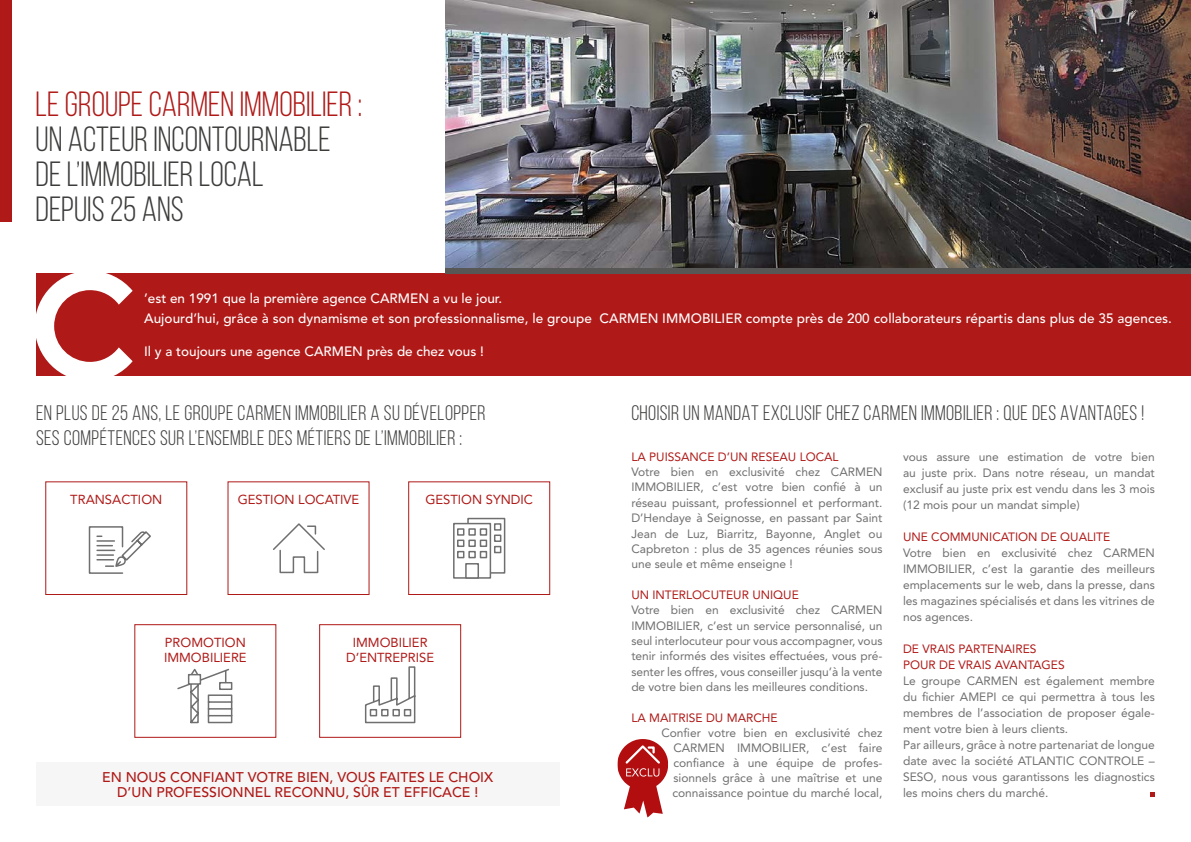
<style>
.page{position:relative;width:1191px;height:842px;background:#fff}
.page>*{position:absolute;margin:0;border:0;box-sizing:border-box;transform-origin:0 0}
.t1{font:35px/35px "Bebas Neue";color:#3c3c3b}
.t2{font:35px "Bebas Neue";color:#af1917}
.t3{font:21px "Bebas Neue";letter-spacing:.02em;color:#3c3c3b}
.t4{font:500 14px/15.5px "Avenir LT Std";color:#af1917;text-align:center}
.t5{font:500 13.5px/20px "Avenir LT Std";letter-spacing:.005em;color:#fff}
.t6{font:13px/15.6px "Avenir LT Std";color:#af1917}
.t7{font:12px/16px "Avenir LT Std";color:#706f6f;text-align:justify}
.t8{font:12px/16px "Avenir LT Std";color:#af1917}
</style>
<div class="page">
<img style="left:445px;top:0;width:746px;height:268px">
<div style="left:36px;top:763px;width:523px;height:43px;background:#f6f6f6"></div>
<div style="left:36px;top:274px;width:1155px;height:102px;background:#af1917"></div>
<div style="left:0;top:0;width:11px;height:221px;background:#af1917"></div>
<svg style="left:36px;top:273px;width:97px;height:103px"></svg>
<div style="left:445px;top:268px;width:746px;height:6px;background:#575756"></div>
<div style="left:134px;top:624px;width:142px;height:114px;background:#fff;border:1px solid #af1917"></div>
<div style="left:319px;top:624px;width:142px;height:114px;background:#fff;border:1px solid #af1917"></div>
<div style="left:408px;top:481px;width:142px;height:114px;background:#fff;border:1px solid #af1917"></div>
<svg style="left:88px;top:526px;width:63px;height:48px"></svg>
<svg style="left:273px;top:523px;width:52px;height:51px"></svg>
<svg style="left:364px;top:666px;width:52px;height:58px"></svg>
<svg style="left:177px;top:668px;width:56px;height:56px"></svg>
<svg style="left:453px;top:517px;width:53px;height:62px"></svg>
<svg style="left:457px;top:551px;width:7px;height:7px"></svg>
<svg style="left:468px;top:551px;width:8px;height:7px"></svg>
<svg style="left:480px;top:551px;width:7px;height:7px"></svg>
<svg style="left:457px;top:540px;width:7px;height:7px"></svg>
<svg style="left:468px;top:540px;width:8px;height:7px"></svg>
<svg style="left:480px;top:540px;width:7px;height:7px"></svg>
<svg style="left:457px;top:528px;width:7px;height:8px"></svg>
<svg style="left:468px;top:528px;width:8px;height:8px"></svg>
<svg style="left:480px;top:528px;width:7px;height:8px"></svg>
<div style="left:465px;top:563px;width:14px;height:16px;background:#fff;border:2px solid #706f6f"></div>
<svg style="left:617px;top:739px;width:51px;height:79px"></svg>
<svg style="left:1150px;top:792px;width:5px;height:5px"></svg>
<h1 class="t2" style="left:36px;top:85px;width:328px">LE GROUPE CARMEN IMMOBILIER :</h1>
<h1 class="t1" style="left:36px;top:121px;width:297px">UN ACTEUR INCONTOURNABLE<br>DE L’IMMOBILIER LOCAL<br>DEPUIS 25 ANS</h1>
<p class="t5" style="left:144px;top:289px;width:1029px">’est en 1991 que la première agence CARMEN a vu le jour.<br>Aujourd’hui, grâce à son dynamisme et son professionnalisme, le groupe CARMEN IMMOBILIER compte près de 200 collaborateurs répartis dans plus de 35 agences.</p>
<p class="t5" style="left:144px;top:341px;width:341px">Il y a toujours une agence CARMEN près de chez vous !</p>
<h2 class="t3" style="left:36px;top:401px;width:451px">EN PLUS DE 25 ANS, LE GROUPE CARMEN IMMOBILIER A SU DÉVELOPPER</h2>
<h2 class="t3" style="left:631px;top:401px;width:514px">CHOISIR UN MANDAT EXCLUSIF CHEZ CARMEN IMMOBILIER : QUE DES AVANTAGES !</h2>
<h2 class="t3" style="left:36px;top:426px;width:428px">SES COMPÉTENCES SUR L’ENSEMBLE DES MÉTIERS DE L’IMMOBILIER :</h2>
<p class="t6" style="left:70px;top:492px;width:94px">TRANSACTION</p>
<p class="t6" style="left:425px;top:492px;width:109px">GESTION SYNDIC</p>
<p class="t6" style="left:238px;top:492px;width:123px">GESTION LOCATIVE</p>
<p class="t6" style="left:164px;top:634px;width:84px">PROMOTION<br>IMMOBILIERE</p>
<p class="t6" style="left:346px;top:634px;width:90px;text-align:center">IMMOBILIER<br>D’ENTREPRISE</p>
<p class="t4" style="left:102px;top:770px;width:392px">EN NOUS CONFIANT VOTRE BIEN, VOUS FAITES LE CHOIX<br>D’UN PROFESSIONNEL RECONNU, SÛR ET EFFICACE !</p>
<p class="t8" style="left:631px;top:448px;width:209px">LA PUISSANCE D’UN RESEAU LOCAL</p>
<p class="t7" style="left:631px;top:464px;width:253px;line-height:15.4px">Votre bien en exclusivité chez CARMEN IMMOBILIER, c’est votre bien confié à un réseau puissant, professionnel et performant.<br>D’Hendaye à Seignosse, en passant par Saint Jean de Luz, Biarritz, Bayonne, Anglet ou Capbreton : plus de 35 agences réunies sous une seule et même enseigne !</p>
<p class="t8" style="left:631px;top:587px;width:169px">UN INTERLOCUTEUR UNIQUE</p>
<p class="t7" style="left:631px;top:603px;width:253px;line-height:15.3px">Votre bien en exclusivité chez CARMEN IMMOBILIER, c’est un service personnalisé, un seul interlocuteur pour vous accompagner, vous tenir informés des visites effectuées, vous pré&shy;senter les offres, vous conseiller jusqu’à la vente de votre bien dans les meilleures conditions.</p>
<p class="t8" style="left:631px;top:710px;width:148px">LA MAITRISE DU MARCHE</p>
<p class="t7" style="left:672px;top:725px;width:211px;line-height:15.1px;text-indent:-11px">Confier votre bien en exclusivité chez CARMEN IMMOBILIER, c’est faire confiance à une équipe de profes&shy;sionnels grâce à une maîtrise et une connaissance pointue du marché local,</p>
<p class="t7" style="left:903px;top:448px;width:253px">vous assure une estimation de votre bien au juste prix. Dans notre réseau, un mandat exclusif au juste prix est vendu dans les 3 mois (12 mois pour un mandat simple)</p>
<p class="t8" style="left:903px;top:528px;width:209px">UNE COMMUNICATION DE QUALITE</p>
<p class="t7" style="left:903px;top:544px;width:253px">Votre bien en exclusivité chez CARMEN IMMOBILIER, c’est la garantie des meilleurs emplacements sur le web, dans la presse, dans les magazines spécialisés et dans les vitrines de nos agences.</p>
<p class="t8" style="left:903px;top:640px;width:163px">DE VRAIS PARTENAIRES<br>POUR DE VRAIS AVANTAGES</p>
<p class="t7" style="left:903px;top:672px;width:253px;text-align:left">Le groupe CARMEN est également membre du fichier AMEPI ce qui permettra à tous les membres de l’association de proposer égale&shy;ment votre bien à leurs clients.<br>Par ailleurs, grâce à notre partenariat de longue date avec la société ATLANTIC CONTROLE – SESO, nous vous garantissons les diagnostics les moins chers du marché.</p>
</div>
